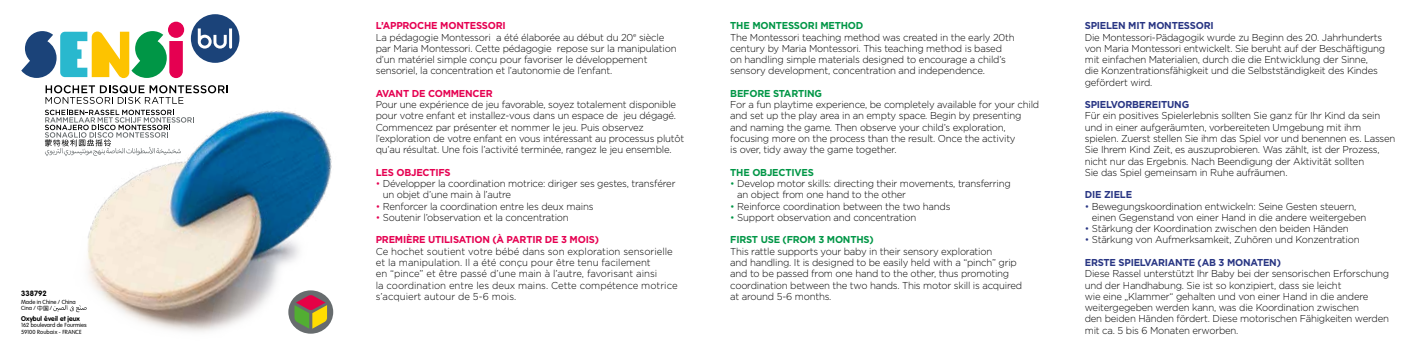
<style>
.page{position:relative;width:1418px;height:355px;background:#fff}
.page>*{position:absolute;margin:0;border:0;box-sizing:border-box;transform-origin:0 0}
.t1{font:300 10px/11.2px "Gotham";letter-spacing:-.02em;color:#000;scale:.96 1}
.t2{font:300 10px/11.2px "Gotham";color:#000;scale:.96 1}
.t3{font:700 10px "Gotham";letter-spacing:-.02em;color:#283583;scale:.96 1}
.t4{font:700 10px "Gotham";letter-spacing:-.02em;color:#009646;scale:.96 1}
.t5{font:700 10px "Gotham";letter-spacing:-.02em;color:#e50051;scale:.96 1}
.t6{font:700 7.5px "VAG Rounded";color:#000}
.t7{font:700 6.75px "VAG Rounded LT Pro";color:#000}
.t8{font:300 5.75px/6.8px "VAG Rounded LT Pro";color:#000}
.s1{font-family:"ST Yuanti SC Regular";font-weight:400}
.s2{font-weight:700;color:#e50051}
.s3{color:#e50051}
.s4{color:#009646}
.s5{color:#283583}
</style>
<div class="page">
<img style="left:44px;top:46px;width:290px;height:288px">
<div style="left:288px;top:290px;width:45px;height:43px;background:#676c6e;border-radius:50%"></div>
<svg style="left:294px;top:295px;width:33px;height:33px"></svg>
<div style="left:168px;top:22px;width:16px;height:16px;background:#e50051;border-radius:50%"></div>
<svg style="left:21px;top:31px;width:162px;height:47px"></svg>
<div style="left:191px;top:14px;width:48px;height:49px;background:#1b4379;border-radius:50%"></div>
<svg style="left:198px;top:28px;width:34px;height:21px"></svg>
<svg style="left:45px;top:85px;width:183px;height:71px"></svg>
<svg style="left:53px;top:304px;width:34px;height:8px"></svg>
<p class="t6" style="left:21px;top:289px;width:27px">338792</p>
<p class="t8" style="left:21px;top:298px;width:56px">Made in Chine / China<br>Cina / <span class="s1">中国</span> /</p>
<p class="t7" style="left:21px;top:314px;width:60px">Oxybul éveil et jeux</p>
<p class="t8" style="left:21px;top:321px;width:67px">162 boulevard de Fourmies<br>59100 Roubaix - FRANCE</p>
<p class="t1" style="left:376px;top:20px;width:315px"><span class="s2">L’APPROCHE MONTESSORI<br></span>La pédagogie Montessori a été élaborée au début du 20<sup>e</sup> siècle par Maria Montessori. Cette pédagogie repose sur la manipulation d’un matériel simple conçu pour favoriser le développement sensoriel, la concentration et l’autonomie de l’enfant.</p>
<p class="t5" style="left:376px;top:87px;width:123px">AVANT DE COMMENCER</p>
<p class="t1" style="left:376px;top:99px;width:323px">Pour une expérience de jeu favorable, soyez totalement disponible pour votre enfant et installez-vous dans un espace de jeu dégagé.<br>Commencez par présenter et nommer le jeu. Puis observez l’exploration de votre enfant en vous intéressant au processus plutôt qu’au résultat. Une fois l’activité terminée, rangez le jeu ensemble.</p>
<p class="t5" style="left:376px;top:165px;width:80px">LES OBJECTIFS</p>
<p class="t1" style="left:383px;top:177px;width:306px;text-indent:-7px"><span class="s3">•</span> Développer la coordination motrice: diriger ses gestes, transférer un objet d’une main à l’autre</p>
<p class="t1" style="left:376px;top:200px;width:228px"><span class="s3">•</span> Renforcer la coordination entre les deux mains</p>
<p class="t1" style="left:376px;top:211px;width:202px"><span class="s3">•</span> Soutenir l’observation et la concentration</p>
<p class="t5" style="left:376px;top:233px;width:234px">PREMIÈRE UTILISATION (À PARTIR DE 3 MOIS)</p>
<p class="t2" style="left:376px;top:245px;width:316px">Ce hochet soutient votre bébé dans son exploration sensorielle et la manipulation. Il a été conçu pour être tenu facilement<br>en “pince” et être passé d’une main à l’autre, favorisant ainsi<br>la coordination entre les deux mains. Cette compétence motrice s’acquiert autour de 5-6 mois.</p>
<p class="t4" style="left:730px;top:19px;width:140px">THE MONTESSORI METHOD</p>
<p class="t1" style="left:730px;top:31px;width:298px">The Montessori teaching method was created in the early 20th century by Maria Montessori. This teaching method is based on handling simple materials designed to encourage a child’s sensory development, concentration and independence.</p>
<p class="t4" style="left:730px;top:87px;width:97px">BEFORE STARTING</p>
<p class="t1" style="left:730px;top:99px;width:323px">For a fun playtime experience, be completely available for your child and set up the play area in an empty space. Begin by presenting and naming the game. Then observe your child’s exploration, focusing more on the process than the result. Once the activity<br>is over, tidy away the game together.</p>
<p class="t4" style="left:730px;top:165px;width:89px">THE OBJECTIVES</p>
<p class="t1" style="left:737px;top:177px;width:286px;text-indent:-7px"><span class="s4">•</span> Develop motor skills: directing their movements, transferring an object from one hand to the other</p>
<p class="t1" style="left:730px;top:200px;width:231px"><span class="s4">•</span> Reinforce coordination between the two hands</p>
<p class="t1" style="left:730px;top:211px;width:195px"><span class="s4">•</span> Support observation and concentration</p>
<p class="t4" style="left:730px;top:233px;width:151px">FIRST USE (FROM 3 MONTHS)</p>
<p class="t1" style="left:730px;top:245px;width:305px">This rattle supports your baby in their sensory exploration<br>and handling. It is designed to be easily held with a “pinch” grip and to be passed from one hand to the other, thus promoting coordination between the two hands. This motor skill is acquired at around 5-6 months.</p>
<p class="t3" style="left:1084px;top:19px;width:136px">SPIELEN MIT MONTESSORI</p>
<p class="t1" style="left:1084px;top:31px;width:314px">Die Montessori-Pädagogik wurde zu Beginn des 20. Jahrhunderts von Maria Montessori entwickelt. Sie beruht auf der Beschäftigung mit einfachen Materialien, durch die die Entwicklung der Sinne,<br>die Konzentrationsfähigkeit und die Selbstständigkeit des Kindes gefördert wird.</p>
<p class="t3" style="left:1084px;top:98px;width:110px">SPIELVORBEREITUNG</p>
<p class="t1" style="left:1084px;top:110px;width:325px">Für ein positives Spielerlebnis sollten Sie ganz für Ihr Kind da sein und in einer aufgeräumten, vorbereiteten Umgebung mit ihm spielen. Zuerst stellen Sie ihm das Spiel vor und benennen es. Lassen Sie Ihrem Kind Zeit, es auszuprobieren. Was zählt, ist der Prozess, nicht nur das Ergebnis. Nach Beendigung der Aktivität sollten<br>Sie das Spiel gemeinsam in Ruhe aufräumen.</p>
<p class="t3" style="left:1084px;top:188px;width:51px">DIE ZIELE</p>
<p class="t1" style="left:1091px;top:200px;width:287px;text-indent:-7px"><span class="s5">•</span> Bewegungskoordination entwickeln: Seine Gesten steuern, einen Gegenstand von einer Hand in die andere weitergeben</p>
<p class="t1" style="left:1084px;top:222px;width:276px"><span class="s5">•</span> Stärkung der Koordination zwischen den beiden Händen</p>
<p class="t1" style="left:1084px;top:234px;width:288px"><span class="s5">•</span> Stärkung von Aufmerksamkeit, Zuhören und Konzentration</p>
<p class="t3" style="left:1084px;top:255px;width:206px">ERSTE SPIELVARIANTE (AB 3 MONATEN)</p>
<p class="t1" style="left:1084px;top:267px;width:318px">Diese Rassel unterstützt Ihr Baby bei der sensorischen Erforschung und der Handhabung. Sie ist so konzipiert, dass sie leicht<br>wie eine „Klammer“ gehalten und von einer Hand in die andere weitergegeben werden kann, was die Koordination zwischen<br>den beiden Händen fördert. Diese motorischen Fähigkeiten werden mit ca. 5 bis 6 Monaten erworben.</p>
</div>
